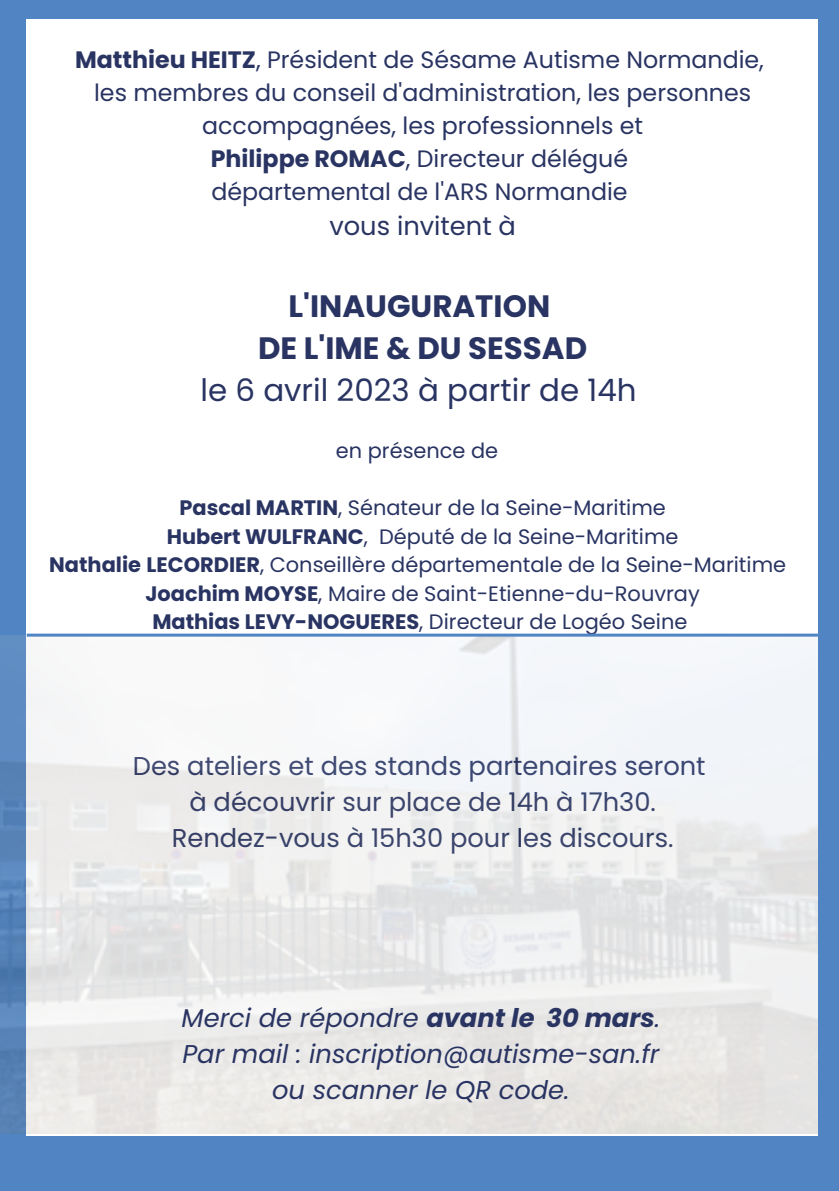
<style>
.page{position:relative;width:839px;height:1191px;background:#fff}
.page>*{position:absolute;margin:0;border:0;box-sizing:border-box;transform-origin:0 0}
.t1{font:700 31px/42px "Poppins";color:#293462;text-align:center}
.t2{font:31px "Poppins";color:#293462}
.t3{font:25.8px/36px "Poppins";color:#293462;text-align:center}
.t4{font:italic 25.8px/36px "Poppins";color:#293462;text-align:center}
.t5{font:23.8px/33px "Poppins";color:#293462;text-align:center}
.t6{font:20.8px/28.4px "Poppins";color:#293462;text-align:center}
.s1{font-weight:700}
</style>
<div class="page">
<div style="left:0;top:0;width:838px;height:1191px;background:#5084c2"></div>
<div style="left:27px;top:19px;width:790px;height:1116px;background:#fff"></div>
<img style="left:0;top:635px;width:817px;height:498px">
<hr style="left:27px;top:634px;width:811px;height:3px;background:#5084c2">
<p class="t5" style="left:75px;top:43px;width:690px"><span class="s1">Matthieu HEITZ</span>, Président de Sésame Autisme Normandie, les membres du conseil d'administration, les personnes accompagnées, les professionnels et<br><span class="s1">Philippe ROMAC</span>, Directeur délégué<br>départemental de l'ARS Normandie</p>
<p class="t3" style="left:329px;top:208px;width:188px">vous invitent à</p>
<h1 class="t1" style="left:258px;top:285px;width:330px">L'INAUGURATION<br>DE L'IME &amp; DU SESSAD</h1>
<h1 class="t2" style="left:200px;top:369px;width:437px">le 6 avril 2023 à partir de 14h</h1>
<p class="t6" style="left:336px;top:437px;width:164px">en présence de</p>
<p class="t6" style="left:49px;top:494px;width:738px"><span class="s1">Pascal MARTIN</span>, Sénateur de la Seine-Maritime<br><span class="s1">Hubert WULFRANC</span>, Député de la Seine-Maritime<br><span class="s1">Nathalie LECORDIER</span>, Conseillère départementale de la Seine-Maritime <span class="s1">Joachim MOYSE</span>, Maire de Saint-Etienne-du-Rouvray<br><span class="s1">Mathias LEVY-NOGUERES</span>, Directeur de Logéo Seine</p>
<p class="t3" style="left:133px;top:748px;width:574px">Des ateliers et des stands partenaires seront à découvrir sur place de 14h à 17h30.<br>Rendez-vous à 15h30 pour les discours.</p>
<p class="t4" style="left:182px;top:1000px;width:480px">Merci de répondre <span class="s1">avant le 30 mars</span>.<br>Par mail : inscription@autisme-san.fr ou scanner le QR code.</p>
</div>
